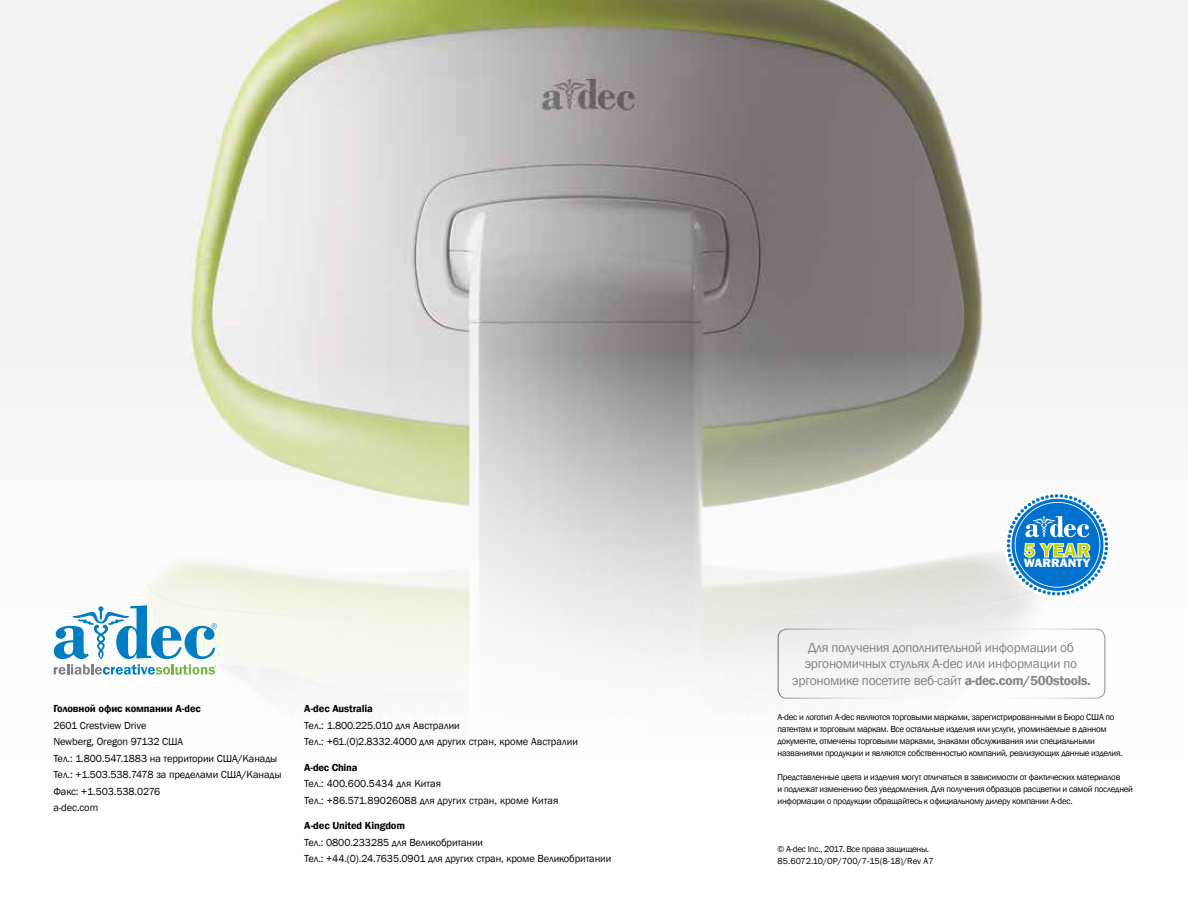
<style>
.page{position:relative;width:1188px;height:918px;background:#fff}
.page>*{position:absolute;margin:0;border:0;box-sizing:border-box;transform-origin:0 0}
.t1{font:800 20.1px "Franklin Gothic";color:#c4d600}
.t2{font:13.5px/16.2px "Franklin Gothic";letter-spacing:-.02em;color:#808285;text-align:center}
.t3{font:800 12.45px "Franklin Gothic";color:#fff}
.t4{font:10.5px/16.5px "Franklin Gothic";letter-spacing:-.01em;color:#000}
.t5{font:600 10.5px "Franklin Gothic";letter-spacing:-.01em;color:#000}
.t6{font:9px/12px "Franklin Gothic";letter-spacing:-.03em;color:#000}
.s1{font-weight:600}
</style>
<div class="page">
<img style="left:0;top:0;width:1188px;height:699px">
<svg style="left:1004px;top:492px;width:107px;height:106px"></svg>
<svg style="left:54px;top:605px;width:163px;height:70px"></svg>
<div style="left:778px;top:629px;width:327px;height:70px;border:1px solid #fff;border-radius:9px"></div>
<p class="t5" style="left:53px;top:702px;width:149px">Головной офис компании A-dec</p>
<p class="t4" style="left:53px;top:717px;width:230px">2601 Crestview Drive<br>Newberg, Oregon 97132 США<br>Тел.: 1.800.547.1883 на территории США/Канады<br>Тел.: +1.503.538.7478 за пределами США/Канады<br>Факс: +1.503.538.0276<br>a-dec.com</p>
<p class="t5" style="left:304px;top:702px;width:70px">A-dec Australia</p>
<p class="t4" style="left:304px;top:717px;width:275px">Тел.: 1.800.225.010 для Австралии<br>Тел.: +61.(0)2.8332.4000 для других стран, кроме Австралии</p>
<p class="t5" style="left:304px;top:761px;width:55px">A-dec China</p>
<p class="t4" style="left:304px;top:776px;width:256px">Тел.: 400.600.5434 для Китая<br>Тел.: +86.571.89026088 для других стран, кроме Китая</p>
<p class="t5" style="left:304px;top:819px;width:102px">A-dec United Kingdom</p>
<p class="t4" style="left:304px;top:834px;width:309px">Тел.: 0800.233285 для Великобритании<br>Тел.: +44.(0).24.7635.0901 для других стран, кроме Великобритании</p>
<h1 class="t1" style="left:1024px;top:537px;width:68px">5 YEAR</h1>
<h3 class="t3" style="left:1024px;top:555px;width:68px">WARRANTY</h3>
<h2 class="t2" style="left:792px;top:640px;width:300px">Для получения дополнительной информации об эргономичных стульях A-dec или информации по эргономике посетите веб-сайт <span class="s1">a-dec.com/500stools.</span></h2>
<p class="t6" style="left:778px;top:711px;width:347px">A-dec и логотип A-dec являются торговыми марками, зарегистрированными в Бюро США по патентам и торговым маркам. Все остальные изделия или услуги, упоминаемые в данном документе, отмечены торговыми марками, знаками обслуживания или специальными названиями продукции и являются собственностью компаний, реализующих данные изделия.</p>
<p class="t6" style="left:778px;top:771px;width:357px">Представленные цвета и изделия могут отличаться в зависимости от фактических материалов<br>и подлежат изменению без уведомления. Для получения образцов расцветки и самой последней информации о продукции обращайтесь к официальному дилеру компании A-dec.</p>
<p class="t6" style="left:778px;top:843px;width:158px">© A-dec Inc., 2017. Все права защищены.<br>85.6072.10/OP/700/7-15(8-18)/Rev A7</p>
</div>
